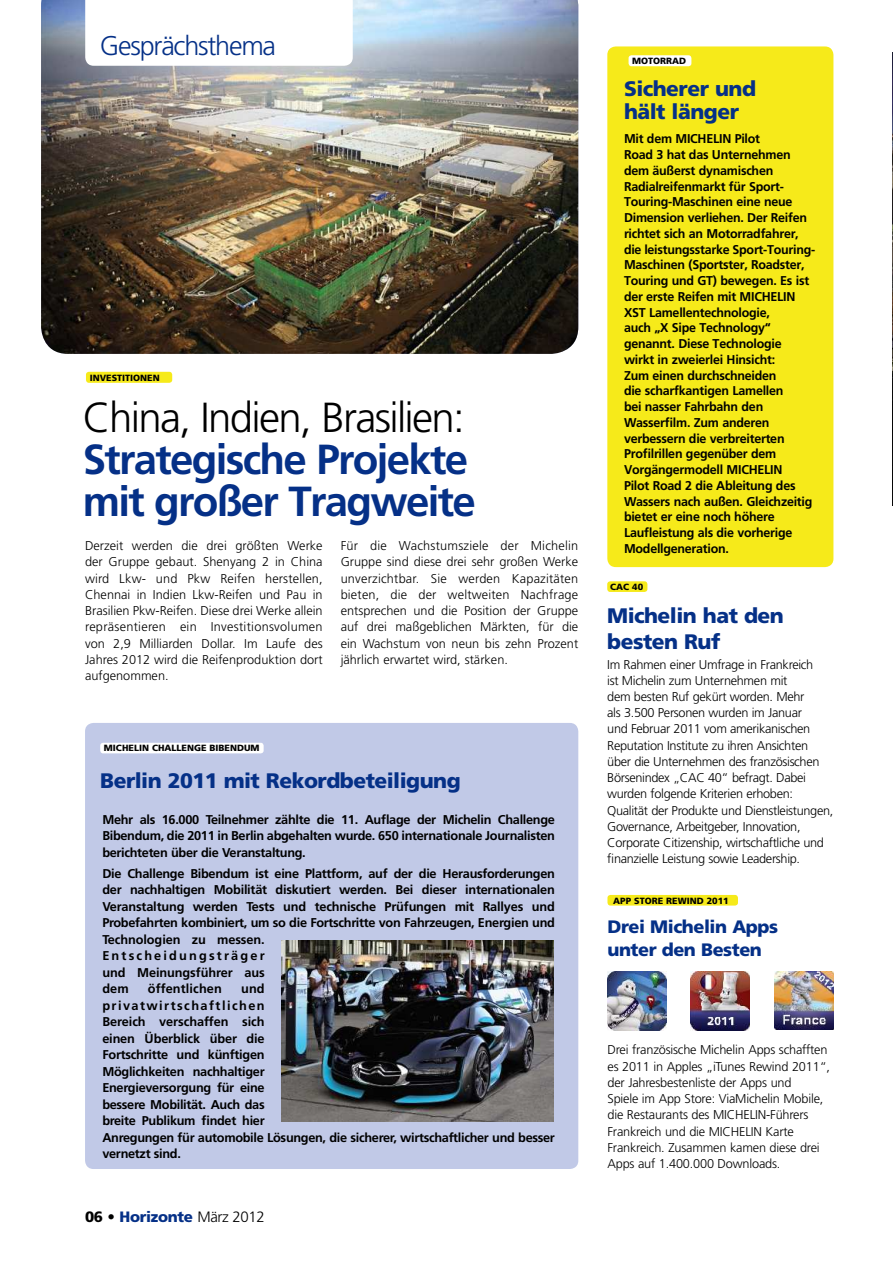
<style>
.page{position:relative;width:893px;height:1263px;background:#fff}
.page>*{position:absolute;margin:0;border:0;box-sizing:border-box;transform-origin:0 0}
.t1{font:700 42px/42px "Frutiger";letter-spacing:-.04em;color:#053087}
.t2{font:300 42px "Frutiger";letter-spacing:-.04em;color:#000}
.t3{font:300 27px "Frutiger";letter-spacing:-.045em;color:#053087}
.t4{font:900 21px/22.5px "Frutiger";letter-spacing:-.025em;color:#053087}
.t5{font:900 18px/22.5px "Frutiger";letter-spacing:-.025em;color:#053087}
.t6{font:900 15px "Frutiger";letter-spacing:-.02em;color:#053087}
.t7{font:700 12.75px/15.8px "Frutiger";letter-spacing:-.02em;color:#000}
.t8{font:300 12.75px/16.2px "Frutiger";letter-spacing:-.025em;color:#000;text-align:justify}
.t9{font:700 12.75px "Frutiger";letter-spacing:.01em;color:#000}
.t10{font:900 9px "Frutiger";color:#000}
.s1{color:#000}
.s2{font-weight:300;color:#000}
</style>
<div class="page">
<img style="left:41px;top:0;width:537px;height:354px">
<svg style="left:85px;top:0;width:268px;height:66px"></svg>
<div style="left:607px;top:46px;width:226px;height:521px;background:#f6ea1a;border-radius:9px"></div>
<div style="left:85px;top:723px;width:493px;height:446px;background:#c1c9e7;border-radius:9px"></div>
<div style="left:100px;top:743px;width:164px;height:10px;background:#fff;border-radius:3px"></div>
<div style="left:629px;top:55px;width:62px;height:11px;background:#fff;border-radius:3px"></div>
<div style="left:86px;top:372px;width:86px;height:11px;background:#f6ea1a;border-radius:3px"></div>
<img style="left:282px;top:941px;width:271px;height:181px">
<div style="left:607px;top:581px;width:40px;height:11px;background:#f6ea1a;border-radius:3px"></div>
<img style="left:892px;top:52px;width:1px;height:453px">
<div style="left:607px;top:895px;width:131px;height:10px;background:#f6ea1a;border-radius:3px"></div>
<img style="left:607px;top:971px;width:59px;height:59px">
<img style="left:691px;top:971px;width:59px;height:59px">
<img style="left:775px;top:971px;width:59px;height:59px">
<h2 class="t3" style="left:100px;top:35px;width:178px">Gesprächsthema</h2>
<p class="t10" style="left:90px;top:374px;width:72px">INVESTITIONEN</p>
<h1 class="t2" style="left:83px;top:399px;width:384px">China, Indien, Brasilien:</h1>
<h1 class="t1" style="left:83px;top:441px;width:395px">Strategische Projekte mit großer Tragweite</h1>
<p class="t8" style="left:85px;top:538px;width:239px">Derzeit werden die drei größten Werke der Gruppe gebaut. Shenyang 2 in China wird Lkw- und Pkw Reifen herstellen, Chennai in Indien Lkw-Reifen und Pau in Brasilien Pkw-Reifen. Diese drei Werke allein repräsentieren ein Investitionsvolumen von 2,9 Milliarden Dollar. Im Laufe des Jahres 2012 wird die Reifenproduktion dort aufgenommen.</p>
<p class="t8" style="left:341px;top:538px;width:239px">Für die Wachstumsziele der Michelin Gruppe sind diese drei sehr großen Werke unverzichtbar. Sie werden Kapazitäten bieten, die der weltweiten Nachfrage entsprechen und die Position der Gruppe auf drei maßgeblichen Märkten, für die ein Wachstum von neun bis zehn Prozent jährlich erwartet wird, stärken.</p>
<p class="t10" style="left:104px;top:744px;width:157px">MICHELIN CHALLENGE BIBENDUM</p>
<h3 class="t4" style="left:100px;top:771px;width:362px">Berlin 2011 mit Rekordbeteiligung</h3>
<p class="t7" style="left:102px;top:812px;width:454px;line-height:16.5px;text-align:justify">Mehr als 16.000 Teilnehmer zählte die 11. Auflage der Michelin Challenge Bibendum, die 2011 in Berlin abgehalten wurde. 650 internationale Journalisten berichteten über die Veranstaltung.</p>
<p class="t7" style="left:102px;top:866px;width:454px;line-height:16.5px">Die Challenge Bibendum ist eine Plattform, auf der die Herausforderungen der nachhaltigen Mobilität diskutiert werden. Bei dieser internationalen Veranstaltung werden Tests und technische Prüfungen mit Rallyes und Probefahrten kombiniert, um so die Fortschritte von Fahrzeugen, Energien und Technologien zu messen.<br>Entscheidungsträger<br>und Meinungsführer aus<br>dem</p>
<p class="t9" style="left:148px;top:983px;width:75px">öffentlichen</p>
<p class="t7" style="left:102px;top:981px;width:454px;line-height:16.5px;text-indent:139px">und<br>privatwirtschaftlichen<br>Bereich verschaffen sich<br>einen Überblick über die<br>Fortschritte und künftigen<br>Möglichkeiten nachhaltiger<br>Energieversorgung für eine<br>bessere Mobilität. Auch das<br>breite Publikum findet hier<br>Anregungen für automobile Lösungen, die sicherer, wirtschaftlicher und besser vernetzt sind.</p>
<p class="t6" style="left:85px;top:1210px;width:181px"><span class="s1">06 •</span> Horizonte <span class="s2">März 2012</span></p>
<p class="t10" style="left:632px;top:57px;width:56px">MOTORRAD</p>
<h3 class="t4" style="left:624px;top:80px;width:133px">Sicherer und hält länger</h3>
<p class="t7" style="left:624px;top:132px;width:193px">Mit dem MICHELIN Pilot<br>Road 3 hat das Unternehmen dem äußerst dynamischen<br>Radialreifenmarkt für Sport-<br>Touring-Maschinen eine neue<br>Dimension verliehen. Der Reifen richtet sich an Motorradfahrer, die leistungsstarke Sport-Touring-<br>Maschinen (Sportster, Roadster,<br>Touring und GT) bewegen. Es ist der erste Reifen mit MICHELIN<br>XST Lamellentechnologie,<br>auch „X Sipe Technology“ genannt. Diese Technologie<br>wirkt in zweierlei Hinsicht:<br>Zum einen durchschneiden<br>die scharfkantigen Lamellen<br>bei nasser Fahrbahn den<br>Wasserfilm. Zum anderen verbessern die verbreiterten<br>Profilrillen gegenüber dem<br>Vorgängermodell MICHELIN<br>Pilot Road 2 die Ableitung des<br>Wassers nach außen. Gleichzeitig bietet er eine noch höhere<br>Laufleistung als die vorherige<br>Modellgeneration.</p>
<p class="t10" style="left:610px;top:583px;width:35px">CAC 40</p>
<h3 class="t4" style="left:607px;top:605px;width:178px;line-height:25.5px">Michelin hat den besten Ruf</h3>
<p class="t8" style="left:607px;top:657px;width:228px;text-align:left">Im Rahmen einer Umfrage in Frankreich<br>ist Michelin zum Unternehmen mit<br>dem besten Ruf gekürt worden. Mehr<br>als 3.500 Personen wurden im Januar<br>und Februar 2011 vom amerikanischen Reputation Institute zu ihren Ansichten über die Unternehmen des französischen Börsenindex „CAC 40“ befragt. Dabei wurden folgende Kriterien erhoben:<br>Qualität der Produkte und Dienstleistungen, Governance, Arbeitgeber, Innovation, Corporate Citizenship, wirtschaftliche und finanzielle Leistung sowie Leadership.</p>
<p class="t10" style="left:613px;top:897px;width:117px">APP STORE REWIND 2011</p>
<h3 class="t5" style="left:607px;top:917px;width:172px">Drei Michelin Apps unter den Besten</h3>
<p class="t8" style="left:607px;top:1043px;width:224px;text-align:left">Drei französische Michelin Apps schafften es 2011 in Apples „iTunes Rewind 2011“, der Jahresbestenliste der Apps und<br>Spiele im App Store: ViaMichelin Mobile, die Restaurants des MICHELIN-Führers Frankreich und die MICHELIN Karte Frankreich. Zusammen kamen diese drei Apps auf 1.400.000 Downloads.</p>
</div>
